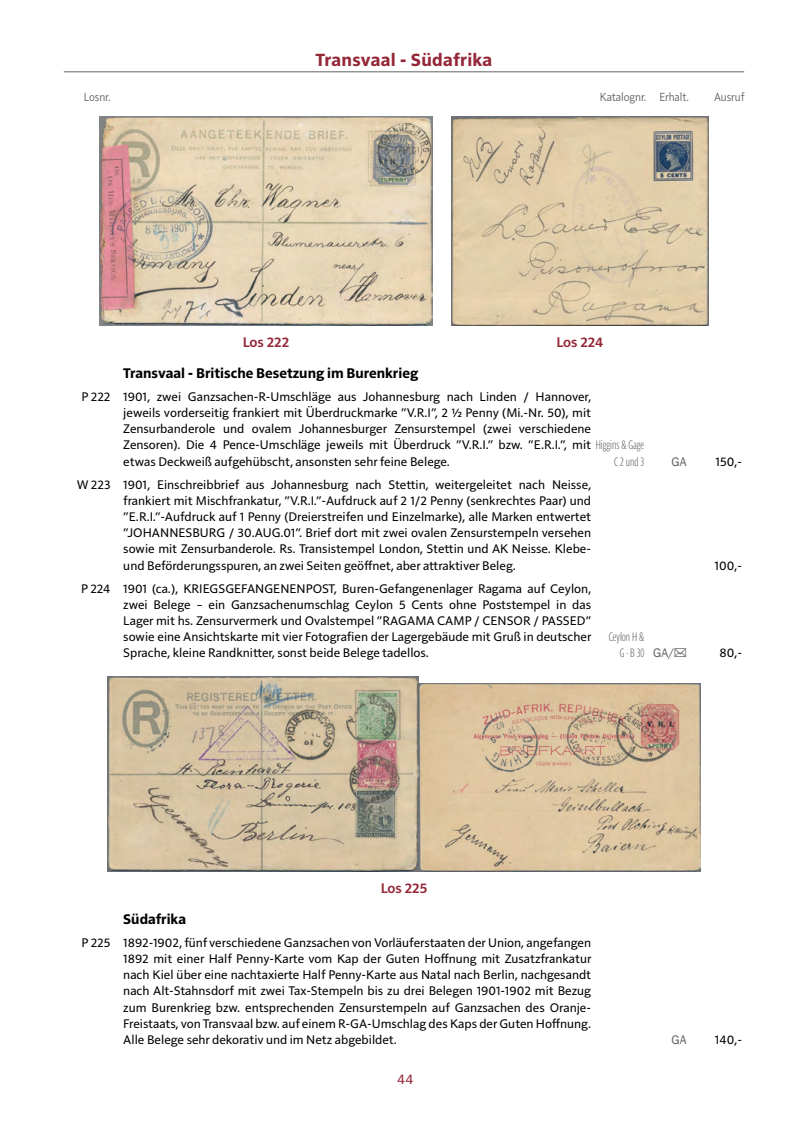
<style>
.page{position:relative;width:808px;height:1127px;background:#fff}
.page>*{position:absolute;margin:0;border:0;box-sizing:border-box;transform-origin:0 0}
.t1{font:700 18px "Solitaire MVB Pro";letter-spacing:.015em;color:#942738}
.t2{font:700 14.25px "Solitaire MVB Pro";color:#000}
.t3{font:600 14.25px "Solitaire MVB Pro";color:#942738}
.t4{font:14.25px "Solitaire MVB Pro";color:#942738}
.t5{font:12.75px/16.2px "Solitaire MVB Pro";color:#000;text-align:justify}
.t6{font:12px "Solitaire MVB Pro";letter-spacing:-.005em;color:#646363;scale:.9 1}
.t7{font:700 12px/16.2px "Parisine Std Comp Clair";color:#646363;text-align:right}
.s1{font-family:"Parisine Std Comp Clair";font-weight:700;font-size:12px;color:#646363}
</style>
<div class="page">
<hr style="left:64px;top:71px;width:680px;height:1px;background:#646363">
<img style="left:100px;top:117px;width:332px;height:209px">
<img style="left:451px;top:117px;width:257px;height:209px">
<img style="left:419px;top:683px;width:281px;height:189px">
<img style="left:108px;top:676px;width:311px;height:196px">
<h1 class="t1" style="left:316px;top:48px;width:178px">Transvaal - Südafrika</h1>
<p class="t6" style="left:84px;top:88px;width:31px">Losnr.</p>
<p class="t6" style="left:600px;top:88px;width:100px">Katalognr. Erhalt.</p>
<p class="t6" style="left:714px;top:88px;width:35px">Ausruf</p>
<p class="t3" style="left:243px;top:332px;width:48px">Los 222</p>
<p class="t3" style="left:556px;top:332px;width:49px">Los 224</p>
<p class="t2" style="left:123px;top:363px;width:296px">Transvaal - Britische Besetzung im Burenkrieg</p>
<p class="t5" style="left:123px;top:387px;width:522px;text-align:left;text-indent:-42px">P 222 1901, zwei Ganzsachen-R-Umschläge aus Johannesburg nach Linden / Hannover,<br>jeweils vorderseitig frankiert mit Überdruckmarke ”V.R.I”, 2 ½ Penny (Mi.-Nr. 50), mit Zensurbanderole und ovalem Johannesburger Zensurstempel (zwei verschiedene Zensoren). Die 4 Pence-Umschläge jeweils mit Überdruck ”V.R.I.” bzw. ”E.R.I.”, mit <span class="s1">Higgins &amp; Gage </span>etwas Deckweiß aufgehübscht, ansonsten sehr feine Belege.</p>
<p class="t7" style="left:614px;top:453px;width:32px">C 2 und 3</p>
<p class="t5" style="left:715px;top:452px;width:28px">150,-</p>
<p class="t5" style="left:123px;top:475px;width:469px;text-indent:-47px">W 223 1901, Einschreibbrief aus Johannesburg nach Stettin, weitergeleitet nach Neisse, frankiert mit Mischfrankatur, ”V.R.I.”-Aufdruck auf 2 1/2 Penny (senkrechtes Paar) und ”E.R.I.”-Aufdruck auf 1 Penny (Dreierstreifen und Einzelmarke), alle Marken entwertet ”JOHANNESBURG / 30.AUG.01”. Brief dort mit zwei ovalen Zensurstempeln versehen sowie mit Zensurbanderole. Rs. Transistempel London, Stettin und AK Neisse. Klebe&shy;und Beförderungsspuren, an zwei Seiten geöffnet, aber attraktiver Beleg.</p>
<p class="t5" style="left:123px;top:579px;width:469px;text-indent:-42px">P 224 1901 (ca.), KRIEGSGEFANGENENPOST, Buren-Gefangenenlager Ragama auf Ceylon, zwei Belege – ein Ganzsachenumschlag Ceylon 5 Cents ohne Poststempel in das Lager mit hs. Zensurvermerk und Ovalstempel ”RAGAMA CAMP / CENSOR / PASSED” sowie eine Ansichtskarte mit vier Fotografien der Lagergebäude mit Gruß in deutscher Sprache, kleine Randknitter, sonst beide Belege tadellos.</p>
<p class="t7" style="left:609px;top:629px;width:37px">Ceylon H &amp;<br>G - B 30</p>
<p class="t5" style="left:714px;top:556px;width:29px">100,-</p>
<p class="t5" style="left:719px;top:644px;width:24px">80,-</p>
<p class="t3" style="left:381px;top:878px;width:48px">Los 225</p>
<p class="t2" style="left:123px;top:909px;width:64px">Südafrika</p>
<p class="t5" style="left:123px;top:933px;width:469px;text-indent:-42px">P 225 1892-1902, fünf verschiedene Ganzsachen von Vorläuferstaaten der Union, angefangen 1892 mit einer Half Penny-Karte vom Kap der Guten Hoffnung mit Zusatzfrankatur nach Kiel über eine nachtaxierte Half Penny-Karte aus Natal nach Berlin, nachgesandt nach Alt-Stahnsdorf mit zwei Tax-Stempeln bis zu drei Belegen 1901-1902 mit Bezug zum Burenkrieg bzw. entsprechenden Zensurstempeln auf Ganzsachen des Oranje-Freistaats, von Transvaal bzw. auf einem R-GA-Umschlag des Kaps der Guten Hoffnung.<br>Alle Belege sehr dekorativ und im Netz abgebildet.</p>
<p class="t4" style="left:397px;top:1069px;width:18px">44</p>
<p class="t5" style="left:715px;top:1031px;width:29px">140,-</p>
</div>
